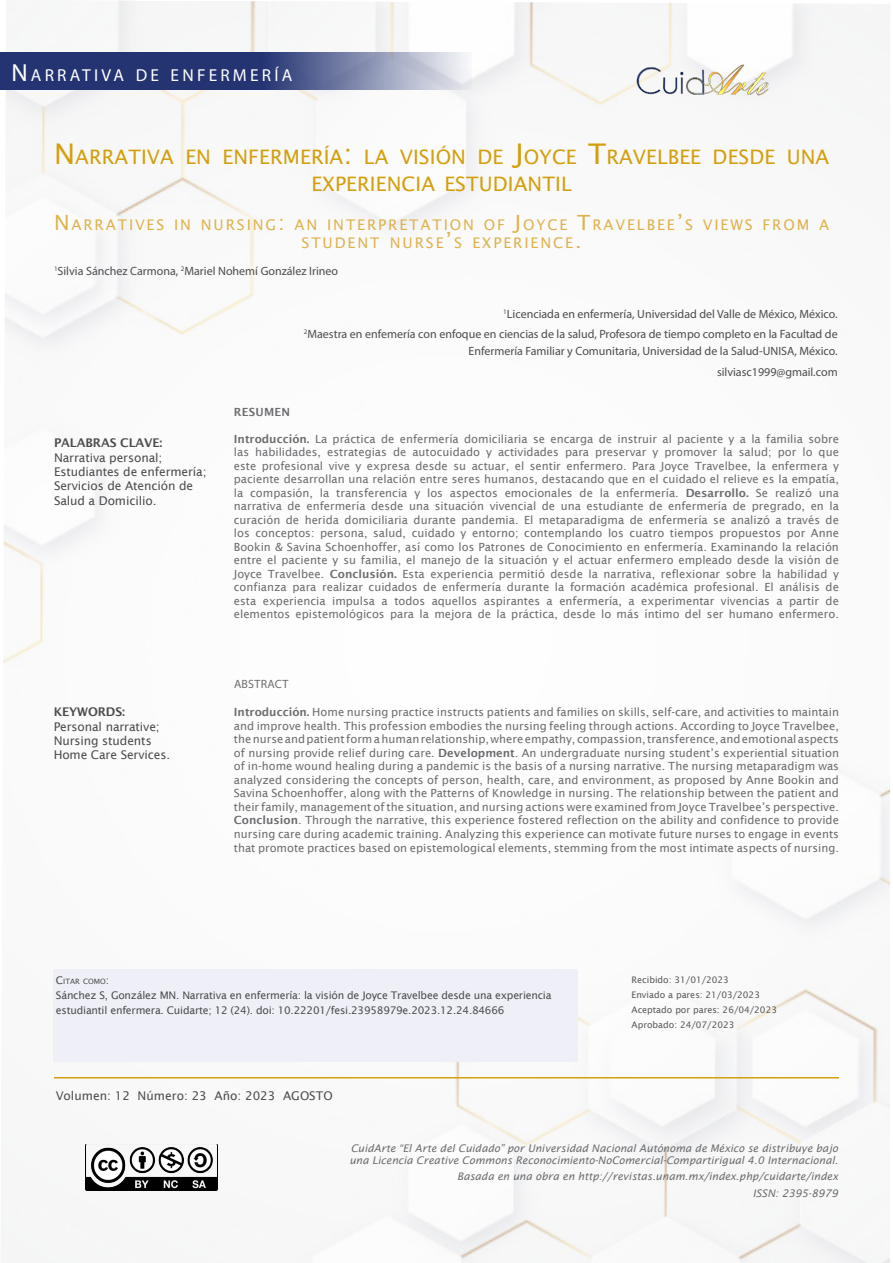
<style>
.page{position:relative;width:893px;height:1263px;background:#fff}
.page>*{position:absolute;margin:0;border:0;box-sizing:border-box;transform-origin:0 0}
.t1{font:19.95px/27px "Lucida Sans";letter-spacing:.005em;color:#d49f0c;text-align:center}
.t2{font:17.4px "Myriad Pro";letter-spacing:.185em;color:#fff}
.t3{font:14.7px/18px "Lucida Sans";letter-spacing:.13em;color:#dfb24c;text-align:center}
.t4{font:12px/20.7px "Myriad Pro";color:#4b4c4d;text-align:right}
.t5{font:12px/14.4px "Lucida Sans";letter-spacing:-.01em;color:#4b4c4d}
.t6{font:600 12px "Lucida Sans";letter-spacing:-.01em;color:#4b4c4d}
.t7{font:12px "Myriad Pro";letter-spacing:.02em;color:#6c6d70}
.t8{font:11.25px/13.5px "Lucida Sans";color:#6c6d70;text-align:justify}
.t9{font:600 11.25px "Lucida Sans";letter-spacing:.02em;color:#6c6d70}
.t10{font:italic 10.5px/12px "Lucida Sans";color:#6c6d70}
.t11{font:10.5px/15px "Lucida Sans";letter-spacing:-.02em;color:#4b4c4d}
.t12{font:9px/15px "Lucida Sans";color:#57585a}
.t13{font:7.35px "Lucida Sans";color:#4b4c4d}
.s1{font-size:24.75px}
.s2{font-size:28.5px}
.s3{font-size:21px}
.s4{font-weight:600}
.s5{font-size:10.5px}
</style>
<div class="page">
<img style="left:1px;top:1px;width:889px;height:1262px">
<div style="left:54px;top:969px;width:524px;height:92px;background:#eff0f7"></div>
<hr style="left:54px;top:1077px;width:785px;height:1px;background:#d49f0c">
<svg style="left:0;top:52px;width:471px;height:38px;background:#515e8f"></svg>
<img style="left:634px;top:64px;width:138px;height:35px">
<img style="left:85px;top:1144px;width:132px;height:46px">
<h2 class="t2" style="left:11px;top:64px;width:282px"><span class="s1">N</span>ARRATIVA DE EN FERMERÍA</h2>
<h1 class="t1" style="left:54px;top:143px;width:777px"><span class="s2">N</span>ARRATIVA EN EN FERMERÍA<span class="s2">:</span> LA VISIÓN DE <span class="s2">J</span>OYCE <span class="s2">T</span>RAVELBEE DESDE UNA<br>EXPERIENC IA ESTUDIANTIL</h1>
<h3 class="t3" style="left:54px;top:216px;width:777px"><span class="s3">N</span>ARRATIVES IN N URSING<span class="s3">:</span> AN INTERPRETATION OF <span class="s3">J</span>OYCE <span class="s3">T</span>RAVELBEE<span class="s3">’</span>S VIEWS FROM A<br>STUDENT N URSE<span class="s3">’</span>S EXPERIENCE<span class="s3">.</span></h3>
<p class="t4" style="left:54px;top:260px;width:286px"><sup>1</sup>Silvia Sánchez Carmona, <sup>2</sup>Mariel Nohemí González Irineo</p>
<p class="t6" style="left:54px;top:436px;width:110px">PALABRAS CLAVE:</p>
<p class="t5" style="left:54px;top:450px;width:154px">Narrativa personal;<br>Estudiantes de enfermería;<br>Servicios de Atención de<br>Salud a Domicilio.</p>
<p class="t6" style="left:54px;top:705px;width:73px">KEYWORDS:</p>
<p class="t5" style="left:54px;top:719px;width:118px">Personal narrative;<br>Nursing students<br>Home Care Services.</p>
<p class="t4" style="left:304px;top:303px;width:535px"><sup>1</sup>Licenciada en enfermería, Universidad del Valle de México, México.<br><sup>2</sup>Maestra en enfemería con enfoque en ciencias de la salud, Profesora de tiempo completo en la Facultad de</p>
<p class="t4" style="left:468px;top:340px;width:371px">Enfermería Familiar y Comunitaria, Universidad de la Salud-UNISA, México. silviasc1999@gmail.com</p>
<p class="t9" style="left:234px;top:405px;width:58px">RESUMEN</p>
<p class="t8" style="left:234px;top:432px;width:607px"><span class="s4">Introducción.</span> La práctica de enfermería domiciliaria se encarga de instruir al paciente y a la familia sobre las habilidades, estrategias de autocuidado y actividades para preservar y promover la salud; por lo que este profesional vive y expresa desde su actuar, el sentir enfermero. Para Joyce Travelbee, la enfermera y paciente desarrollan una relación entre seres humanos, destacando que en el cuidado el relieve es la empatía, la compasión, la transferencia y los aspectos emocionales de la enfermería. <span class="s4">Desarrollo.</span> Se realizó una narrativa de enfermería desde una situación vivencial de una estudiante de enfermería de pregrado, en la curación de herida domiciliaria durante pandemia. El metaparadigma de enfermería se analizó a través de los conceptos: persona, salud, cuidado y entorno; contemplando los cuatro tiempos propuestos por Anne Bookin &amp; Savina Schoenhoffer, así como los Patrones de Conocimiento en enfermería. Examinando la relación entre el paciente y su familia, el manejo de la situación y el actuar enfermero empleado desde la visión de Joyce Travelbee. <span class="s4">Conclusión.</span> Esta experiencia permitió desde la narrativa, reflexionar sobre la habilidad y confianza para realizar cuidados de enfermería durante la formación académica profesional. El análisis de esta experiencia impulsa a todos aquellos aspirantes a enfermería, a experimentar vivencias a partir de elementos epistemológicos para la mejora de la práctica, desde lo más íntimo del ser humano enfermero.</p>
<p class="t7" style="left:234px;top:677px;width:56px">ABSTRACT</p>
<p class="t8" style="left:234px;top:705px;width:607px"><span class="s4">Introducción.</span> Home nursing practice instructs patients and families on skills, self-care, and activities to maintain and improve health. This profession embodies the nursing feeling through actions. According to Joyce Travelbee, the nurse and patient form a human relationship, where empathy, compassion, transference, and emotional aspects of nursing provide relief during care. <span class="s4">Development</span>. An undergraduate nursing student’s experiential situation of in-home wound healing during a pandemic is the basis of a nursing narrative. The nursing metaparadigm was analyzed considering the concepts of person, health, care, and environment, as proposed by Anne Bookin and Savina Schoenhoffer, along with the Patterns of Knowledge in nursing. The relationship between the patient and their family, management of the situation, and nursing actions were examined from Joyce Travelbee’s perspective.<br><span class="s4">Conclusion</span>. Through the narrative, this experience fostered reflection on the ability and confidence to provide nursing care during academic training. Analyzing this experience can motivate future nurses to engage in events that promote practices based on epistemological elements, stemming from the most intimate aspects of nursing.</p>
<p class="t13" style="left:56px;top:977px;width:55px"><span class="s5">C</span>ITAR COMO<span class="s5">:</span></p>
<p class="t11" style="left:56px;top:988px;width:497px">Sánchez S, González MN. Narrativa en enfermería: la visión de Joyce Travelbee desde una experiencia estudiantil enfermera. Cuidarte; 12 (24). doi: 10.22201/fesi.23958979e.2023.12.24.84666</p>
<p class="t5" style="left:56px;top:1089px;width:278px">Volumen: 12 Número: 23 Año: 2023 AGOSTO</p>
<p class="t12" style="left:631px;top:972px;width:147px">Recibido: 31/01/2023<br>Enviado a pares: 21/03/2023<br>Aceptado por pares: 26/04/2023<br>Aprobado: 24/07/2023</p>
<p class="t10" style="left:349px;top:1142px;width:490px">CuidArte “El Arte del Cuidado” por Universidad Nacional Autónoma de México se distribuye bajo una Licencia Creative Commons Reconocimiento-NoComercial-Compartirigual 4.0 Internacional.</p>
<p class="t10" style="left:457px;top:1168px;width:382px;line-height:16.2px;text-align:right">Basada en una obra en http://revistas.unam.mx/index.php/cuidarte/index<br>ISSN: 2395-8979</p>
</div>
